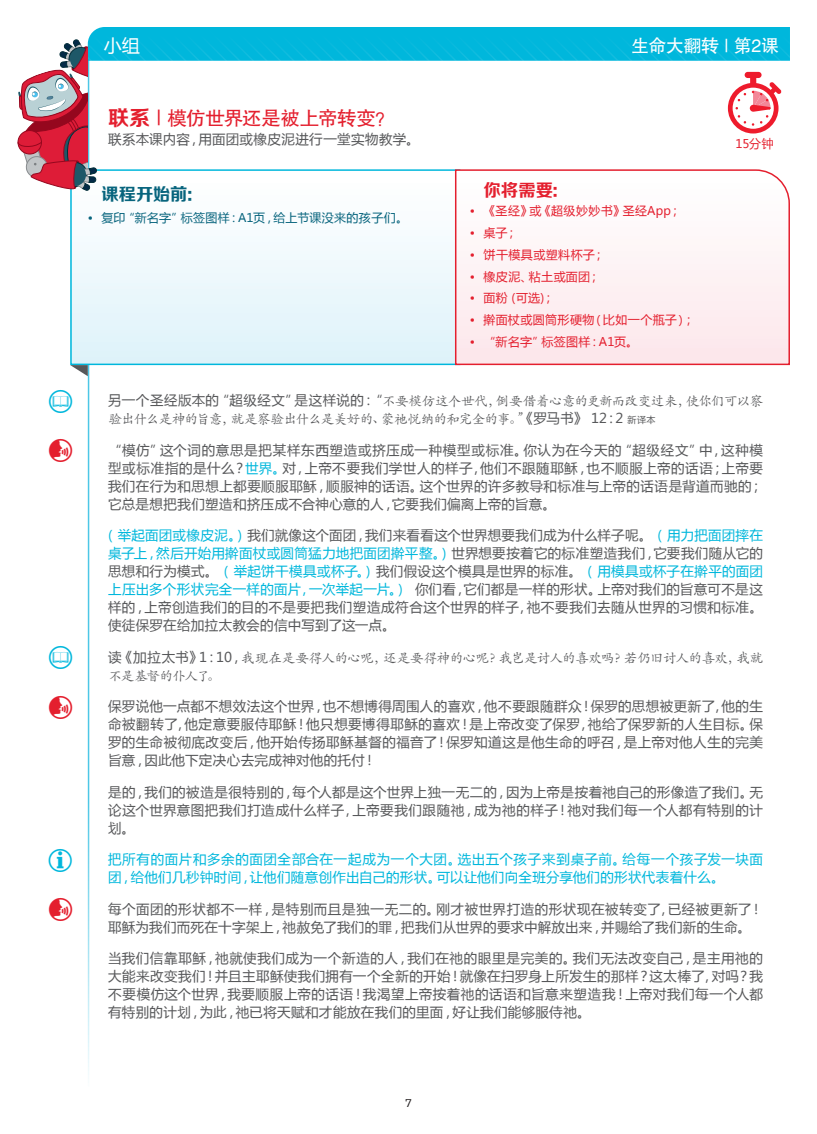
<style>
.page{position:relative;width:817px;height:1134px;background:#fff}
.page>*{position:absolute;margin:0;border:0;box-sizing:border-box;transform-origin:0 0}
.t1{font:19.5px "FZHTJW GB1 0";letter-spacing:-.025em;color:#e41f2e}
.t2{font:18px "FZHTJW GB1 0";letter-spacing:-.025em;color:#fff}
.t3{font:18px "Microsoft Ya Hei";color:#fff}
.t4{font:17.25px "FZZCHJW GB1 0";letter-spacing:-.005em;color:#07647d}
.t5{font:17.25px "FZZCHJW GB1 0";color:#e41f2e}
.t6{font:13.5px/18px "Microsoft Ya Hei";letter-spacing:.03em;color:#57585a;text-align:justify}
.t7{font:13.5px/18px "ST Kaiti SC";letter-spacing:-.045em;color:#57585a}
.t8{font:13.5px/18px "Microsoft Ya Hei";letter-spacing:.035em;color:#00b7dc}
.t9{font:12px "Microsoft Ya Hei";letter-spacing:.03em;color:#e41f2e}
.t10{font:12px "Microsoft Ya Hei";letter-spacing:.025em;color:#07647d}
.t11{font:12px "Serifa";color:#231f20}
.s1{font-family:"FZZCHJW GB1 0";font-size:21px}
.s2{font-size:21px}
.s3{font-family:"Microsoft Ya Hei"}
.s4{font-family:"Microsoft Ya Hei";font-size:9px}
.s5{color:#00b7dc}
</style>
<div class="page">
<hr style="left:88px;top:54px;width:1px;height:1033px;background:#4cc7e6">
<svg style="left:73px;top:191px;width:381px;height:171px"></svg>
<div style="left:70px;top:169px;width:390px;height:196px;border:2px solid #00b7dc"></div>
<svg style="left:454px;top:191px;width:336px;height:175px"></svg>
<svg style="left:70px;top:365px;width:18px;height:11px"></svg>
<svg style="left:18px;top:27px;width:771px;height:164px"></svg>
<h2 class="t3" style="left:104px;top:33px;width:38px">小组</h2>
<h2 class="t2" style="left:631px;top:36px;width:149px">生命大翻转 | 第2课</h2>
<h1 class="t1" style="left:108px;top:107px;width:288px"><span class="s1">联系</span> <span class="s2">|</span> 模仿世界还是被上帝转变？</h1>
<p class="t6" style="left:108px;top:130px;width:313px">联系本课内容，用面团或橡皮泥进行一堂实物教学。</p>
<p class="t4" style="left:101px;top:185px;width:92px">课程开始前:</p>
<p class="t10" style="left:88px;top:210px;width:322px">• 复印“新名字”标签图样：A1页，给上节课没来的孩子们。</p>
<p class="t5" style="left:483px;top:180px;width:76px">你将需要:</p>
<p class="t9" style="left:470px;top:203px;width:213px">• 《圣经》或《超级妙妙书》圣经App；</p>
<p class="t9" style="left:470px;top:225px;width:49px">• 桌子；</p>
<p class="t9" style="left:470px;top:246px;width:136px">• 饼干模具或塑料杯子；</p>
<p class="t9" style="left:470px;top:268px;width:132px">• 橡皮泥、粘土或面团；</p>
<p class="t9" style="left:470px;top:290px;width:86px">• 面粉 (可选)；</p>
<p class="t9" style="left:470px;top:312px;width:226px">• 擀面杖或圆筒形硬物（比如一个瓶子）；</p>
<p class="t9" style="left:470px;top:333px;width:170px">• “新名字”标签图样：A1页。</p>
<p class="t9" style="left:735px;top:135px;width:40px">15分钟</p>
<p class="t7" style="left:108px;top:392px;width:656px"><span class="s3">另一个圣经版本的“超级经文”是这样说的：“</span>不要模仿这个世代，倒要借着心意的更新而改变过来，使你们可以察验出什么是神的旨意，就是察验出什么是美好的、蒙祂悦纳的和完全的事。”<span class="s3">《罗马书》 12：2</span> <span class="s4">新译本</span></p>
<p class="t6" style="left:108px;top:441px;width:656px">“模仿”这个词的意思是把某样东西塑造或挤压成一种模型或标准。你认为在今天的“超级经文”中，这种模型或标准指的是什么？<span class="s5">世界。</span>对，上帝不要我们学世人的样子，他们不跟随耶稣，也不顺服上帝的话语；上帝要我们在行为和思想上都要顺服耶稣，顺服神的话语。这个世界的许多教导和标准与上帝的话语是背道而驰的；它总是想把我们塑造和挤压成不合神心意的人，它要我们偏离上帝的旨意。</p>
<p class="t6" style="left:108px;top:526px;width:656px"><span class="s5">( 举起面团或橡皮泥。)</span> 我们就像这个面团，我们来看看这个世界想要我们成为什么样子呢。 <span class="s5">( 用力把面团摔在桌子上，然后开始用擀面杖或圆筒猛力地把面团擀平整。)</span> 世界想要按着它的标准塑造我们，它要我们随从它的思想和行为模式。 <span class="s5">( 举起饼干模具或杯子。)</span> 我们假设这个模具是世界的标准。 <span class="s5">( 用模具或杯子在擀平的面团上压出多个形状完全一样的面片，一次举起一片。)</span> 你们看，它们都是一样的形状。上帝对我们的旨意可不是这样的，上帝创造我们的目的不是要把我们塑造成符合这个世界的样子，祂不要我们去随从世界的习惯和标准。使徒保罗在给加拉太教会的信中写到了这一点。</p>
<p class="t7" style="left:108px;top:648px;width:656px"><span class="s3">读《加拉太书》1：10，</span>我现在是要得人的心呢，还是要得神的心呢？我岂是讨人的喜欢吗？若仍旧讨人的喜欢，我就不是基督的仆人了。</p>
<p class="t6" style="left:108px;top:697px;width:656px">保罗说他一点都不想效法这个世界，也不想博得周围人的喜欢，他不要跟随群众！保罗的思想被更新了，他的生命被翻转了，他定意要服侍耶稣！他只想要博得耶稣的喜欢！是上帝改变了保罗，祂给了保罗新的人生目标。保罗的生命被彻底改变后，他开始传扬耶稣基督的福音了！保罗知道这是他生命的呼召，是上帝对他人生的完美旨意，因此他下定决心去完成神对他的托付！</p>
<p class="t6" style="left:108px;top:782px;width:656px">是的，我们的被造是很特别的，每个人都是这个世界上独一无二的，因为上帝是按着祂自己的形像造了我们。无论这个世界意图把我们打造成什么样子，上帝要我们跟随祂，成为祂的样子！祂对我们每一个人都有特别的计划。</p>
<p class="t8" style="left:108px;top:850px;width:656px">把所有的面片和多余的面团全部合在一起成为一个大团。选出五个孩子来到桌子前。给每一个孩子发一块面团，给他们几秒钟时间，让他们随意创作出自己的形状。可以让他们向全班分享他们的形状代表着什么。</p>
<p class="t6" style="left:108px;top:900px;width:656px">每个面团的形状都不一样，是特别而且是独一无二的。刚才被世界打造的形状现在被转变了，已经被更新了！耶稣为我们而死在十字架上，祂赦免了我们的罪，把我们从世界的要求中解放出来，并赐给了我们新的生命。</p>
<p class="t6" style="left:108px;top:949px;width:656px">当我们信靠耶稣，祂就使我们成为一个新造的人，我们在祂的眼里是完美的。我们无法改变自己，是主用祂的大能来改变我们！并且主耶稣使我们拥有一个全新的开始！就像在扫罗身上所发生的那样？这太棒了，对吗？我不要模仿这个世界，我要顺服上帝的话语！我渴望上帝按着祂的话语和旨意来塑造我！上帝对我们每一个人都有特别的计划，为此，祂已将天赋和才能放在我们的里面，好让我们能够服侍祂。</p>
<p class="t11" style="left:405px;top:1096px;width:8px">7</p>
</div>
